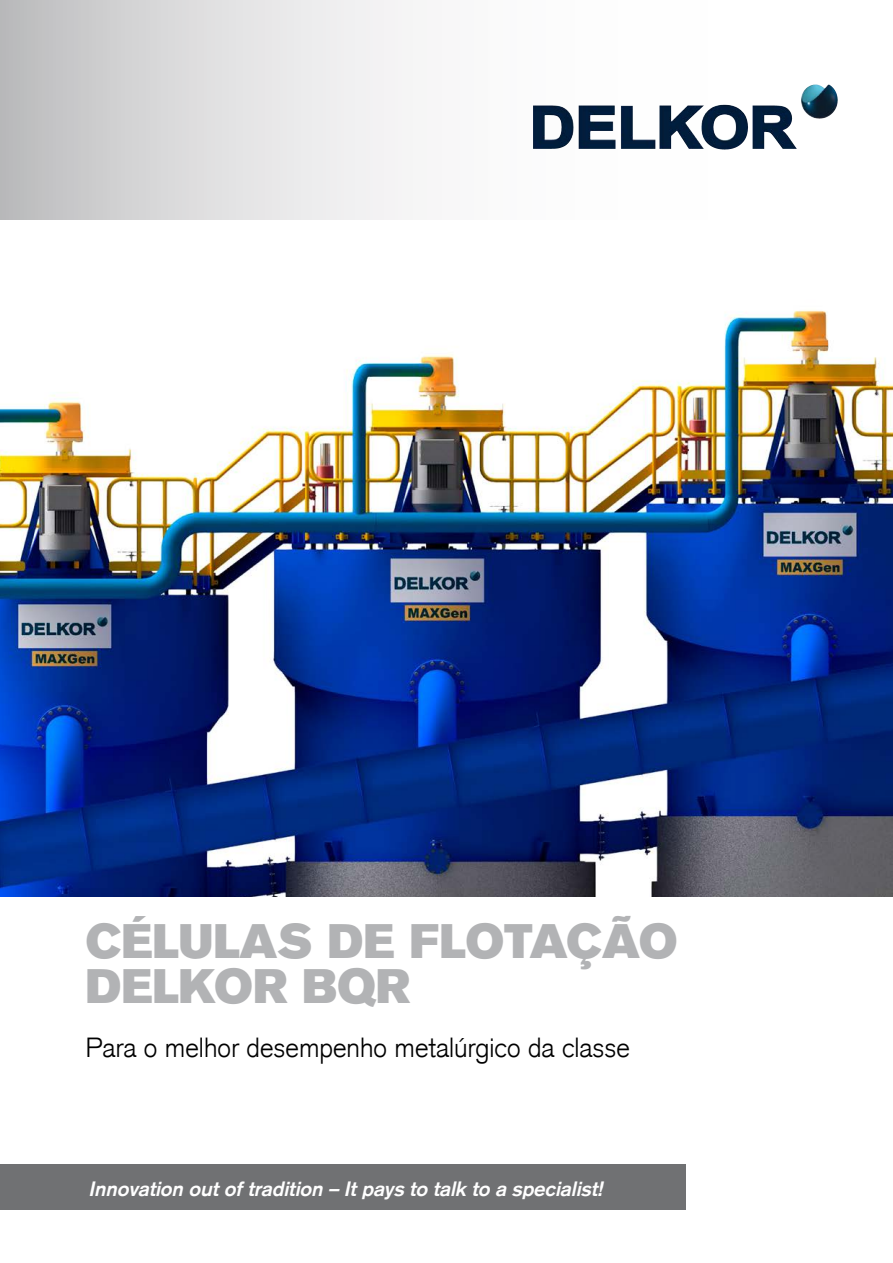
<style>
.page{position:relative;width:893px;height:1263px;background:#fff}
.page>*{position:absolute;margin:0;border:0;box-sizing:border-box;transform-origin:0 0}
.t1{font:48px/45px "Akzidenz Grotesk BQ Super";color:#b2b3b5}
.t2{font:300 27px "Akzidenz Grotesk";color:#000}
.t3{font:italic 700 20.25px "Akzidenz Grotesk";color:#fff}
</style>
<div class="page">
<svg style="left:0;top:0;width:838px;height:220px"></svg>
<div style="left:0;top:1164px;width:135px;height:45px;background:#707173"></div>
<img style="left:801px;top:85px;width:27px;height:28px">
<img style="left:0;top:310px;width:893px;height:586px">
<div style="left:89px;top:1164px;width:596px;height:45px;background:#707173"></div>
<h1 class="t1" style="left:85px;top:919px;width:594px">CÉLULAS DE FLOTAÇÃO<br>DELKOR BQR</h1>
<h2 class="t2" style="left:85px;top:1030px;width:546px">Para o melhor desempenho metalúrgico da classe</h2>
<p class="t3" style="left:89px;top:1177px;width:515px">Innovation out of tradition – It pays to talk to a specialist!</p>
</div>
